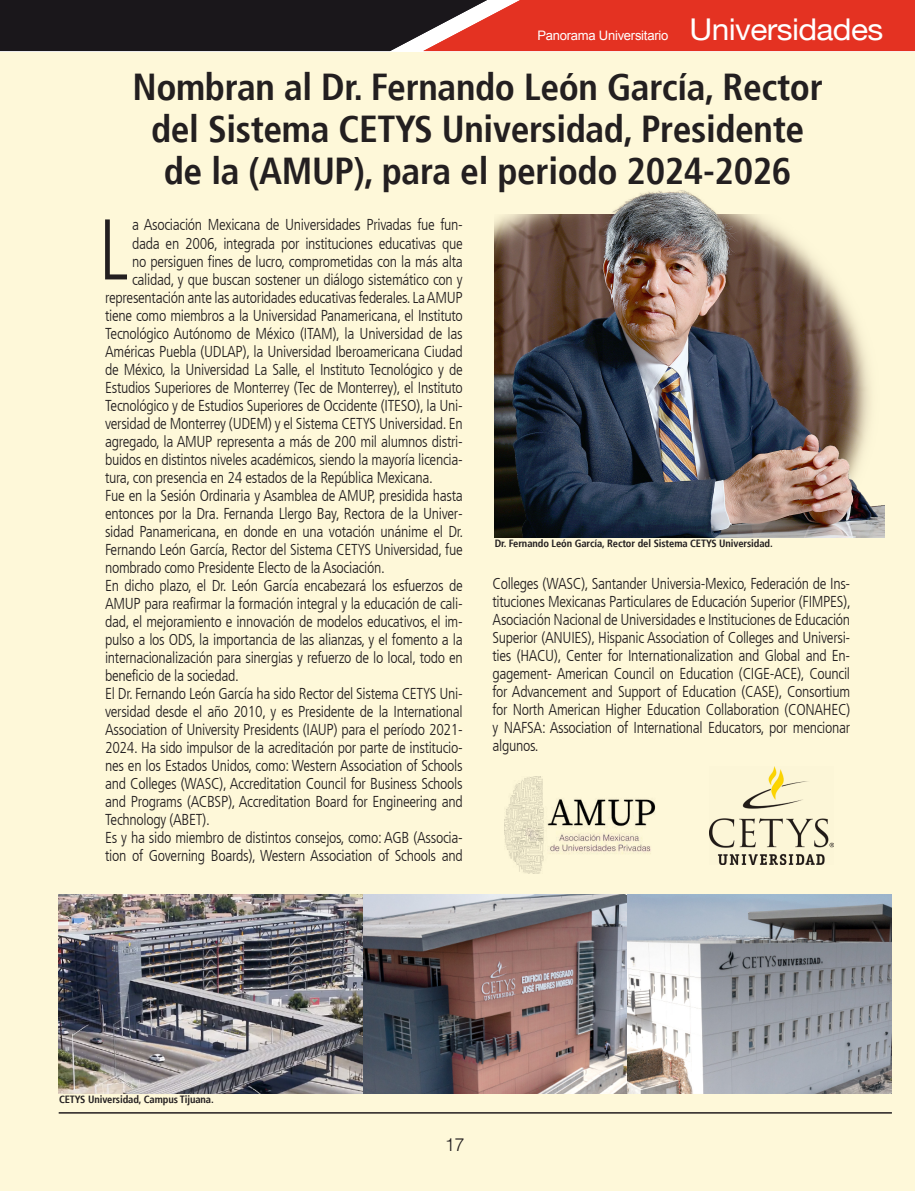
<style>
.page{position:relative;width:915px;height:1191px;background:#fff}
.page>*{position:absolute;margin:0;border:0;box-sizing:border-box;transform-origin:0 0}
.t1{font:300 condensed 85.95px "Frutiger LT";color:#231f20;scale:.88 1}
.t2{font:700 condensed 37.5px/42px "Frutiger";letter-spacing:-.01em;color:#231f20;text-align:center}
.t3{font:30px "Helvetica Neue";letter-spacing:-.02em;color:#fff;scale:1.06 1}
.t4{font:300 18px "Helvetica LT Std";color:#231f20}
.t5{font:300 condensed 15.75px/18px "Frutiger LT";letter-spacing:-.02em;color:#231f20;text-align:justify}
.t6{font:13.05px "Arial";letter-spacing:-.02em;color:#fff}
.t7{font:700 condensed 10.5px "Frutiger";letter-spacing:-.01em;color:#231f20}
</style>
<div class="page">
<div style="left:0;top:51px;width:914px;height:1140px;background:#fef8d9"></div>
<img style="left:709px;top:766px;width:124px;height:98px">
<img style="left:494px;top:190px;width:389px;height:347px">
<img style="left:504px;top:776px;width:151px;height:97px">
<img style="left:59px;top:894px;width:304px;height:199px">
<img style="left:363px;top:894px;width:528px;height:199px">
<hr style="left:59px;top:1112px;width:832px;height:1px;background:#231f20">
<svg style="left:0;top:0;width:914px;height:51px;background:#832c26"></svg>
<p class="t6" style="left:537px;top:27px;width:132px">Panorama Universitario</p>
<h3 class="t3" style="left:689px;top:8px;width:184px">Universidades</h3>
<h2 class="t2" style="left:132px;top:66px;width:691px">Nombran al Dr. Fernando León García, Rector del Sistema CETYS Universidad, Presidente de la (AMUP), para el periodo 2024-2026</h2>
<p class="t5" style="left:132px;top:216px;width:332px">a Asociación Mexicana de Universidades Privadas fue fun-</p>
<p class="t5" style="left:132px;top:234px;width:332px">dada en 2006, integrada por instituciones educativas que</p>
<p class="t5" style="left:132px;top:252px;width:332px">no persiguen fines de lucro, comprometidas con la más alta</p>
<p class="t5" style="left:132px;top:270px;width:332px">calidad, y que buscan sostener un diálogo sistemático con y</p>
<p class="t5" style="left:105px;top:288px;width:359px">representación ante las autoridades educativas federales. La AMUP</p>
<p class="t5" style="left:105px;top:306px;width:359px">tiene como miembros a la Universidad Panamericana, el Instituto</p>
<p class="t5" style="left:105px;top:324px;width:359px">Tecnológico Autónomo de México (ITAM), la Universidad de las</p>
<p class="t5" style="left:105px;top:342px;width:359px">Américas Puebla (UDLAP), la Universidad Iberoamericana Ciudad</p>
<p class="t5" style="left:105px;top:360px;width:359px">de México, la Universidad La Salle, el Instituto Tecnológico y de</p>
<p class="t5" style="left:105px;top:378px;width:359px">Estudios Superiores de Monterrey (Tec de Monterrey), el Instituto</p>
<p class="t5" style="left:105px;top:396px;width:359px">Tecnológico y de Estudios Superiores de Occidente (ITESO), la Uni-</p>
<p class="t5" style="left:105px;top:414px;width:359px">versidad de Monterrey (UDEM) y el Sistema CETYS Universidad. En</p>
<p class="t5" style="left:105px;top:432px;width:359px">agregado, la AMUP representa a más de 200 mil alumnos distri-</p>
<p class="t5" style="left:105px;top:450px;width:359px">buidos en distintos niveles académicos, siendo la mayoría licencia-</p>
<p class="t5" style="left:105px;top:468px;width:329px">tura, con presencia en 24 estados de la República Mexicana.</p>
<p class="t5" style="left:105px;top:486px;width:359px">Fue en la Sesión Ordinaria y Asamblea de AMUP, presidida hasta</p>
<p class="t5" style="left:105px;top:504px;width:359px">entonces por la Dra. Fernanda Llergo Bay, Rectora de la Univer-</p>
<p class="t5" style="left:105px;top:522px;width:359px">sidad Panamericana, en donde en una votación unánime el Dr.</p>
<p class="t5" style="left:105px;top:540px;width:359px">Fernando León García, Rector del Sistema CETYS Universidad, fue</p>
<p class="t5" style="left:105px;top:558px;width:281px">nombrado como Presidente Electo de la Asociación.</p>
<p class="t5" style="left:105px;top:576px;width:359px">En dicho plazo, el Dr. León García encabezará los esfuerzos de</p>
<p class="t5" style="left:105px;top:594px;width:359px">AMUP para reafirmar la formación integral y la educación de cali-</p>
<p class="t5" style="left:105px;top:612px;width:359px">dad, el mejoramiento e innovación de modelos educativos, el im-</p>
<p class="t5" style="left:105px;top:630px;width:359px">pulso a los ODS, la importancia de las alianzas, y el fomento a la</p>
<p class="t5" style="left:105px;top:648px;width:359px">internacionalización para sinergias y refuerzo de lo local, todo en</p>
<p class="t5" style="left:105px;top:666px;width:135px">beneficio de la sociedad.</p>
<p class="t5" style="left:105px;top:684px;width:359px">El Dr. Fernando León García ha sido Rector del Sistema CETYS Uni-</p>
<p class="t5" style="left:105px;top:702px;width:359px">versidad desde el año 2010, y es Presidente de la International</p>
<p class="t5" style="left:105px;top:720px;width:359px">Association of University Presidents (IAUP) para el período 2021-</p>
<p class="t5" style="left:105px;top:738px;width:359px">2024. Ha sido impulsor de la acreditación por parte de institucio-</p>
<p class="t5" style="left:105px;top:756px;width:359px">nes en los Estados Unidos, como: Western Association of Schools</p>
<p class="t5" style="left:105px;top:774px;width:359px">and Colleges (WASC), Accreditation Council for Business Schools</p>
<p class="t5" style="left:105px;top:792px;width:359px">and Programs (ACBSP), Accreditation Board for Engineering and</p>
<p class="t5" style="left:105px;top:810px;width:106px">Technology (ABET).</p>
<p class="t5" style="left:105px;top:828px;width:359px">Es y ha sido miembro de distintos consejos, como: AGB (Associa-</p>
<p class="t5" style="left:105px;top:846px;width:359px">tion of Governing Boards), Western Association of Schools and</p>
<h1 class="t1" style="left:99px;top:201px;width:35px">L</h1>
<p class="t7" style="left:494px;top:537px;width:279px">Dr. Fernando León García, Rector del Sistema CETYS Universidad.</p>
<p class="t5" style="left:492px;top:575px;width:359px">Colleges (WASC), Santander Universia-Mexico, Federación de Ins&shy;tituciones Mexicanas Particulares de Educación Superior (FIMPES), Asociación Nacional de Universidades e Instituciones de Educación Superior (ANUIES), Hispanic Association of Colleges and Universi&shy;ties (HACU), Center for Internationalization and Global and En&shy;gagement- American Council on Education (CIGE-ACE), Council for Advancement and Support of Education (CASE), Consortium for North American Higher Education Collaboration (CONAHEC) y NAFSA: Association of International Educators, por mencionar algunos.</p>
<p class="t7" style="left:59px;top:1093px;width:156px">CETYS Universidad, Campus Tijuana.</p>
<p class="t4" style="left:445px;top:1132px;width:21px">17</p>
</div>
